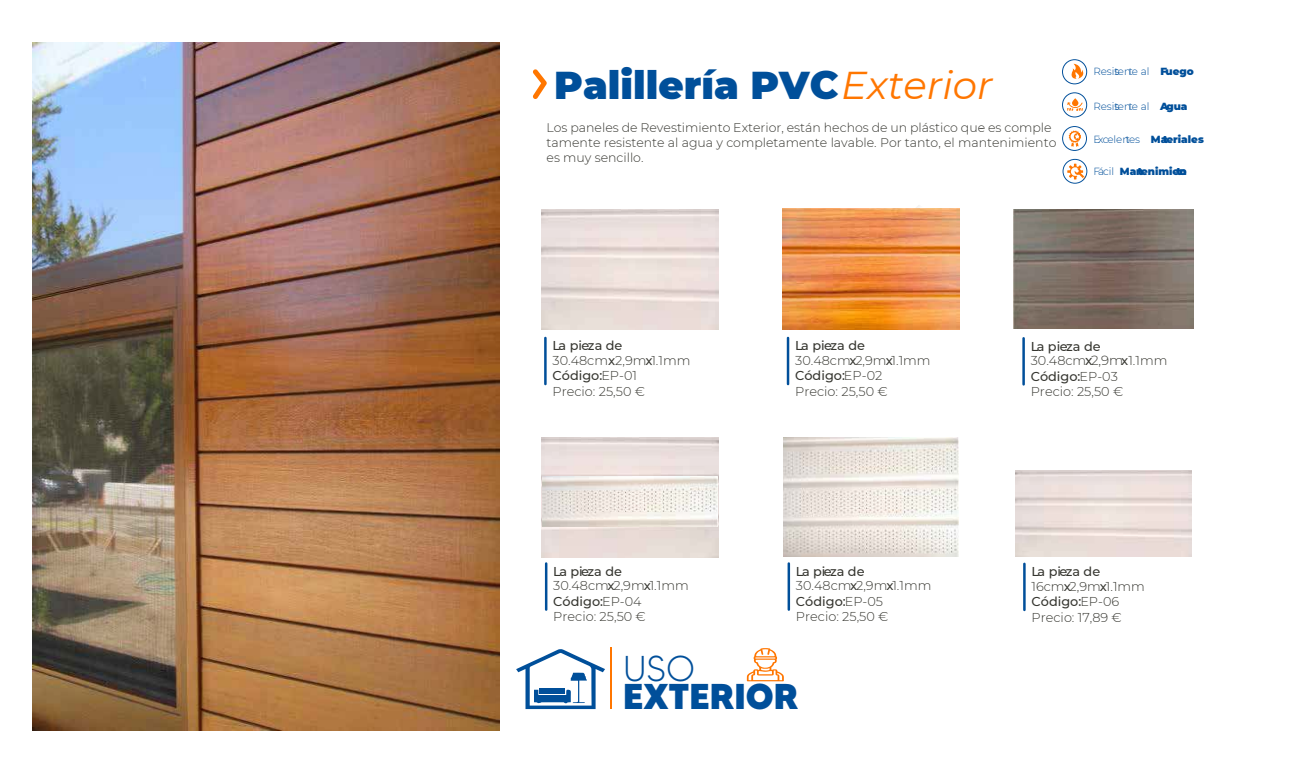
<style>
.page{position:relative;width:1300px;height:765px;background:#fff}
.page>*{position:absolute;margin:0;border:0;box-sizing:border-box;transform-origin:0 0}
.t1{font:900 38.75px "Montserrat";color:#004f9a}
.t2{font:800 35.88px "MADETOMMY";color:#004f9a}
.t3{font:300 35.88px "MADETOMMY";color:#004f9a}
.t4{font:300 12.88px/15.4px "Montserrat";color:#363630}
.t5{font:500 12.88px "Montserrat";color:#363630}
.t6{font:500 12.88px "Montserrat";letter-spacing:-.02em;color:#363630}
.t7{font:500 12.88px "Montserrat";letter-spacing:-.06em;color:#363630}
.t8{font:500 12.88px "Montserrat";letter-spacing:-.055em;color:#363630}
.t9{font:300 12.5px/15px "Montserrat";color:#363630}
.t10{font:300 10.25px "Montserrat";color:#004f9a}
.t11{font:300 10.25px "Montserrat";letter-spacing:-.075em;color:#004f9a}
.t12{font:900 10.25px "Montserrat";color:#004f9a}
.s1{font-weight:400;font-style:italic;color:#ff7600}
.s2{font-weight:900}
.s3{font-weight:300}
.s4{font-weight:500}
.s5{font-weight:500;font-size:13.25px}
.s6{font-size:13.25px}
</style>
<div class="page">
<svg style="left:532px;top:69px;width:15px;height:30px"></svg>
<hr style="left:544px;top:338px;width:3px;height:46px;background:#004f9a">
<svg style="left:1062px;top:59px;width:25px;height:25px"></svg>
<svg style="left:1062px;top:92px;width:25px;height:25px"></svg>
<svg style="left:1062px;top:159px;width:25px;height:25px"></svg>
<svg style="left:1062px;top:126px;width:25px;height:25px"></svg>
<hr style="left:787px;top:338px;width:2px;height:46px;background:#004f9a">
<hr style="left:1022px;top:338px;width:3px;height:46px;background:#004f9a">
<svg style="left:816px;top:205px;width:144px;height:125px"></svg>
<svg style="left:747px;top:648px;width:37px;height:33px"></svg>
<hr style="left:610px;top:647px;width:2px;height:62px;background:#ff7600">
<svg style="left:516px;top:649px;width:89px;height:60px"></svg>
<img style="left:783px;top:209px;width:176px;height:120px">
<img style="left:1013px;top:210px;width:180px;height:118px">
<hr style="left:545px;top:564px;width:2px;height:46px;background:#004f9a">
<hr style="left:787px;top:564px;width:3px;height:46px;background:#004f9a">
<hr style="left:1023px;top:564px;width:2px;height:46px;background:#004f9a">
<img style="left:783px;top:438px;width:175px;height:119px">
<img style="left:542px;top:476px;width:175px;height:50px">
<img style="left:32px;top:43px;width:467px;height:687px">
<h1 class="t1" style="left:554px;top:56px;width:440px">Palillería PVC <span class="s1">Exterior</span></h1>
<p class="t9" style="left:547px;top:119px;width:511px">Los paneles de Revestimiento Exterior, están hechos de un plástico que- es comple tamente resistente al agua y completamente lavable. Por tanto, el mantenimiento es muy sencillo.</p>
<p class="t10" style="left:1093px;top:65px;width:102px">Resistente al <span class="s2">Fuego</span></p>
<p class="t10" style="left:1093px;top:99px;width:96px">Resistente al <span class="s2">Agua</span></p>
<p class="t11" style="left:1093px;top:132px;width:112px">Excelentes <span class="s2">Materiales</span></p>
<p class="t12" style="left:1093px;top:163px;width:95px"><span class="s3">Fácil</span> Mantenimiento</p>
<p class="t6" style="left:552px;top:337px;width:71px">La pieza de</p>
<p class="t4" style="left:552px;top:368px;width:94px"><span class="s4">Código</span> E<span class="s4">:</span> P-01<br>Precio: 25,50 €</p>
<p class="t4" style="left:552px;top:352px;width:57px">30.48cm</p>
<p class="t4" style="left:608px;top:352px;width:84px;rotate:1deg"><span class="s4">x</span>2,9m<span class="s4">x</span>1.1mm</p>
<p class="t6" style="left:795px;top:337px;width:71px">La pieza de</p>
<p class="t5" style="left:795px;top:367px;width:89px">Código <span class="s3">EP-02</span></p>
<p class="t4" style="left:795px;top:352px;width:137px">30.48cm<span class="s4">x</span>2,9m<span class="s4">x</span>1.1mm</p>
<p class="t5" style="left:842px;top:367px;width:4px">:</p>
<p class="t4" style="left:795px;top:383px;width:94px">Precio: 25,50 €</p>
<p class="t6" style="left:1031px;top:337px;width:71px">La pieza de</p>
<p class="t5" style="left:1031px;top:367px;width:89px">Código <span class="s3">EP-03</span></p>
<p class="t4" style="left:1031px;top:353px;width:138px">30.48cm<span class="s5">x</span><span class="s6">2,9m</span><span class="s4">x</span>1.1mm</p>
<p class="t5" style="left:1077px;top:367px;width:4px">:</p>
<p class="t4" style="left:1031px;top:383px;width:94px">Precio: 25,50 €</p>
<p class="t8" style="left:553px;top:562px;width:70px">La pieza de</p>
<p class="t4" style="left:553px;top:593px;width:94px"><span class="s4">Código</span> E<span class="s4">:</span> P-04<br>Precio: 25,50 €</p>
<p class="t4" style="left:553px;top:578px;width:137px">30.48cm<span class="s4">x</span>2,9m<span class="s4">x</span>1.1mm</p>
<p class="t7" style="left:796px;top:562px;width:70px">La pieza de</p>
<p class="t5" style="left:796px;top:592px;width:89px">Código <span class="s3">EP-05</span></p>
<p class="t4" style="left:796px;top:578px;width:137px">30.48cm<span class="s4">x</span>2,9m<span class="s4">x</span>1.1mm</p>
<p class="t5" style="left:843px;top:592px;width:4px">:</p>
<p class="t4" style="left:796px;top:609px;width:94px">Precio: 25,50 €</p>
<p class="t7" style="left:1031px;top:563px;width:70px">La pieza de</p>
<p class="t5" style="left:1031px;top:593px;width:89px">Código <span class="s3">EP-06</span></p>
<p class="t4" style="left:1031px;top:578px;width:115px">16cm<span class="s4">x</span>2,9m<span class="s4">x</span>1.1mm</p>
<p class="t5" style="left:1078px;top:593px;width:4px">:</p>
<p class="t4" style="left:1031px;top:609px;width:92px">Precio: 17,89 €</p>
<h2 class="t3" style="left:623px;top:647px;width:73px">USO</h2>
<h2 class="t2" style="left:623px;top:674px;width:177px">EXTERIOR</h2>
</div>
